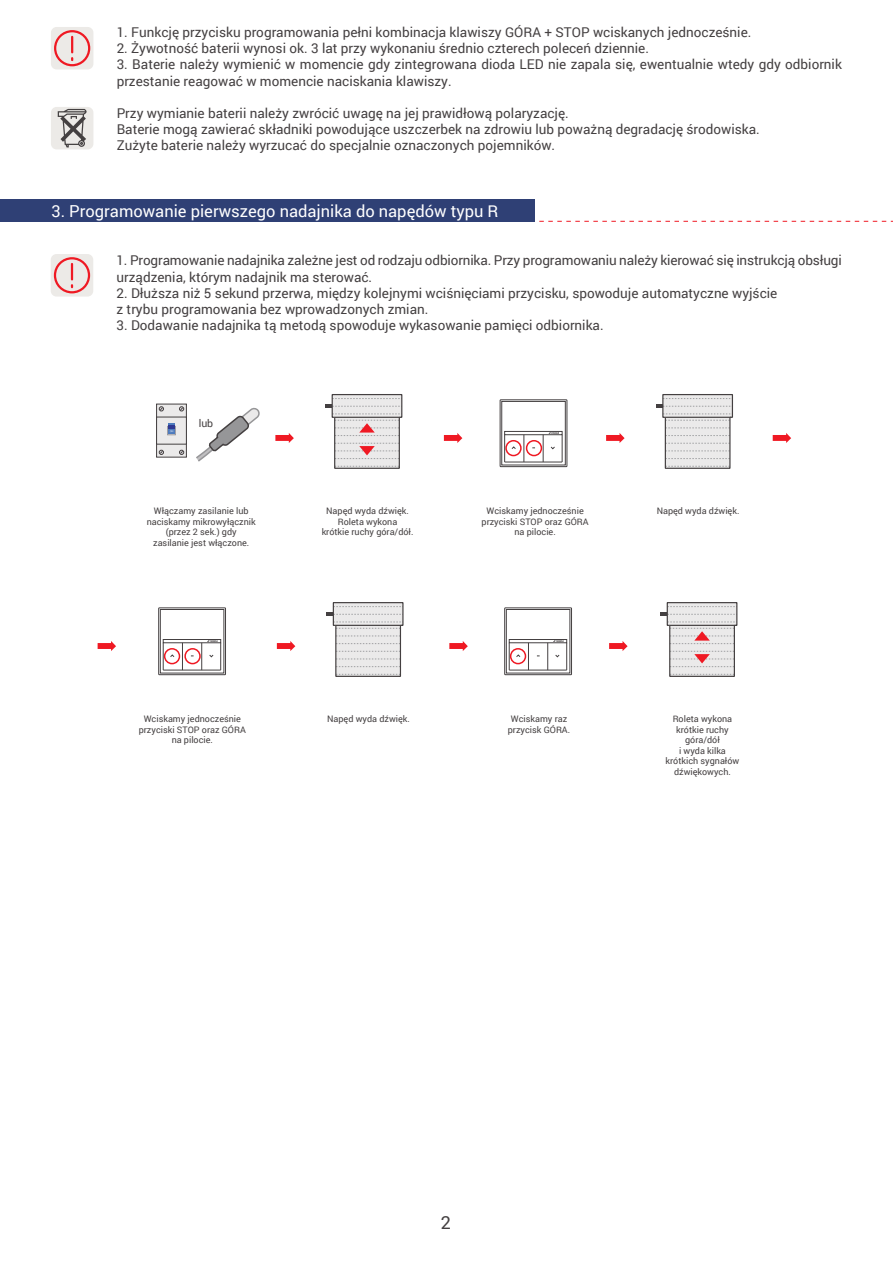
<style>
.page{position:relative;width:893px;height:1263px;background:#fff}
.page>*{position:absolute;margin:0;border:0;box-sizing:border-box;transform-origin:0 0}
.t1{font:18px "Roboto";color:#444041}
.t2{font:16.5px "Roboto";color:#fff}
.t3{font:13.5px/16.2px "Roboto";color:#444041}
.t4{font:10.5px "Roboto";color:#444041}
.t5{font:9px/10.5px "Roboto";color:#444041;text-align:center}
</style>
<div class="page">
<svg style="left:51px;top:254px;width:42px;height:43px;fill:#eceae7"></svg>
<svg style="left:71px;top:264px;width:2px;height:15px"></svg>
<div style="left:54px;top:257px;width:36px;height:36px;border:2px solid #ef1923;border-radius:50%"></div>
<svg style="left:51px;top:27px;width:42px;height:42px;fill:#eceae7"></svg>
<svg style="left:71px;top:37px;width:2px;height:15px"></svg>
<div style="left:54px;top:30px;width:36px;height:36px;border:2px solid #ef1923;border-radius:50%"></div>
<div style="left:51px;top:107px;width:42px;height:42px;background:#eceae7;border-radius:6px"></div>
<svg style="left:58px;top:109px;width:29px;height:38px"></svg>
<svg style="left:275px;top:433px;width:19px;height:10px"></svg>
<svg style="left:444px;top:433px;width:18px;height:10px"></svg>
<svg style="left:606px;top:433px;width:19px;height:10px"></svg>
<svg style="left:196px;top:407px;width:64px;height:55px"></svg>
<svg style="left:325px;top:394px;width:78px;height:74px"></svg>
<svg style="left:660px;top:602px;width:78px;height:74px"></svg>
<svg style="left:656px;top:394px;width:77px;height:74px"></svg>
<hr style="left:665px;top:417px;width:66px;height:1px;background:#444041">
<svg style="left:773px;top:433px;width:18px;height:10px"></svg>
<svg style="left:277px;top:641px;width:18px;height:10px"></svg>
<svg style="left:98px;top:641px;width:18px;height:10px"></svg>
<svg style="left:449px;top:641px;width:19px;height:10px"></svg>
<svg style="left:609px;top:641px;width:19px;height:10px"></svg>
<div style="left:526px;top:440px;width:16px;height:16px;border:2px solid #ef1923;border-radius:50%"></div>
<div style="left:505px;top:440px;width:17px;height:16px;border:2px solid #ef1923;border-radius:50%"></div>
<svg style="left:326px;top:602px;width:78px;height:74px"></svg>
<hr style="left:336px;top:625px;width:66px;height:1px;background:#444041">
<div style="left:156px;top:404px;width:31px;height:53px;background:#ebeaea;border:1px solid #444041"></div>
<div style="left:156px;top:417px;width:31px;height:27px;background:#ebeaea;border:1px solid #444041"></div>
<svg style="left:159px;top:406px;width:5px;height:5px"></svg>
<svg style="left:179px;top:406px;width:5px;height:5px"></svg>
<svg style="left:159px;top:450px;width:5px;height:5px"></svg>
<svg style="left:179px;top:450px;width:5px;height:5px"></svg>
<div style="left:167px;top:426px;width:9px;height:9px;border:1px solid #9a999e"></div>
<div style="left:168px;top:424px;width:7px;height:10px;background:#4e7bbd"></div>
<svg style="left:168px;top:425px;width:7px;height:7px"></svg>
<svg style="left:534px;top:221px;width:359px;height:1px"></svg>
<div style="left:0;top:200px;width:534px;height:22px;background:#2f4075"></div>
<div style="left:500px;top:399px;width:67px;height:68px;border:1px solid #444041"></div>
<div style="left:501px;top:401px;width:65px;height:64px;border:1px solid #444041"></div>
<div style="left:504px;top:431px;width:58px;height:4px;border:1px solid #444041"></div>
<hr style="left:505px;top:462px;width:57px;height:1px;background:#444041">
<svg style="left:504px;top:435px;width:1px;height:27px"></svg>
<svg style="left:523px;top:435px;width:1px;height:27px"></svg>
<svg style="left:543px;top:432px;width:20px;height:30px"></svg>
<div style="left:184px;top:648px;width:17px;height:16px;border:2px solid #ef1923;border-radius:50%"></div>
<div style="left:164px;top:648px;width:16px;height:16px;border:2px solid #ef1923;border-radius:50%"></div>
<div style="left:158px;top:607px;width:68px;height:68px;border:1px solid #444041"></div>
<div style="left:160px;top:609px;width:64px;height:64px;border:1px solid #444041"></div>
<div style="left:163px;top:639px;width:58px;height:4px;border:1px solid #444041"></div>
<hr style="left:163px;top:670px;width:58px;height:1px;background:#444041">
<svg style="left:182px;top:643px;width:1px;height:27px"></svg>
<svg style="left:163px;top:643px;width:12px;height:27px"></svg>
<svg style="left:201px;top:640px;width:20px;height:30px"></svg>
<div style="left:510px;top:648px;width:16px;height:16px;border:2px solid #ef1923;border-radius:50%"></div>
<div style="left:504px;top:607px;width:68px;height:68px;border:1px solid #444041"></div>
<div style="left:506px;top:609px;width:64px;height:64px;border:1px solid #444041"></div>
<div style="left:509px;top:639px;width:58px;height:4px;border:1px solid #444041"></div>
<hr style="left:509px;top:670px;width:58px;height:1px;background:#444041">
<svg style="left:528px;top:643px;width:1px;height:27px"></svg>
<svg style="left:509px;top:643px;width:12px;height:27px"></svg>
<svg style="left:547px;top:640px;width:20px;height:30px"></svg>
<p class="t3" style="left:117px;top:24px;width:636px">1. Funkcję przycisku programowania pełni kombinacja klawiszy GÓRA + STOP wciskanych jednocześnie.</p>
<p class="t3" style="left:117px;top:40px;width:534px">2. Żywotność baterii wynosi ok. 3 lat przy wykonaniu średnio czterech poleceń dziennie.</p>
<p class="t3" style="left:117px;top:56px;width:727px">3. Baterie należy wymienić w momencie gdy zintegrowana dioda LED nie zapala się, ewentualnie wtedy gdy odbiornik przestanie reagować w momencie naciskania klawiszy.</p>
<p class="t3" style="left:117px;top:105px;width:645px">Przy wymianie baterii należy zwrócić uwagę na jej prawidłową polaryzację.<br>Baterie mogą zawierać składniki powodujące uszczerbek na zdrowiu lub poważną degradację środowiska.<br>Zużyte baterie należy wyrzucać do specjalnie oznaczonych pojemników.</p>
<p class="t2" style="left:52px;top:200px;width:448px">3. Programowanie pierwszego nadajnika do napędów typu R</p>
<p class="t3" style="left:116px;top:252px;width:727px">1. Programowanie nadajnika zależne jest od rodzaju odbiornika. Przy programowaniu należy kierować się instrukcją obsługi urządzenia, którym nadajnik ma sterować.</p>
<p class="t3" style="left:116px;top:284px;width:662px">2. Dłuższa niż 5 sekund przerwa, między kolejnymi wciśnięciami przycisku, spowoduje automatyczne wyjście z trybu programowania bez wprowadzonych zmian.</p>
<p class="t3" style="left:116px;top:317px;width:489px">3. Dodawanie nadajnika tą metodą spowoduje wykasowanie pamięci odbiornika.</p>
<p class="t4" style="left:199px;top:416px;width:16px">lub</p>
<p class="t5" style="left:147px;top:505px;width:111px">Włączamy zasilanie lub naciskamy mikrowyłącznik (przez 2 sek.) gdy zasilanie jest włączone.</p>
<p class="t5" style="left:322px;top:505px;width:93px">Napęd wyda dźwięk.<br>Roleta wykona<br>krótkie ruchy góra/dół.</p>
<p class="t5" style="left:487px;top:505px;width:99px">Wciskamy jednocześnie</p>
<p class="t5" style="left:657px;top:505px;width:84px">Napęd wyda dźwięk.</p>
<p class="t5" style="left:482px;top:516px;width:109px">przyciski STOP oraz GÓRA na pilocie.</p>
<p class="t5" style="left:144px;top:713px;width:99px">Wciskamy jednocześnie</p>
<p class="t5" style="left:327px;top:713px;width:84px">Napęd wyda dźwięk.</p>
<p class="t5" style="left:139px;top:724px;width:109px">przyciski STOP oraz GÓRA na pilocie.</p>
<p class="t5" style="left:508px;top:713px;width:64px">Wciskamy raz przycisk GÓRA.</p>
<p class="t5" style="left:666px;top:713px;width:75px">Roleta wykona krótkie ruchy góra/dół<br>i wyda kilka krótkich sygnałów dźwiękowych.</p>
<h1 class="t1" style="left:441px;top:1210px;width:12px">2</h1>
</div>
